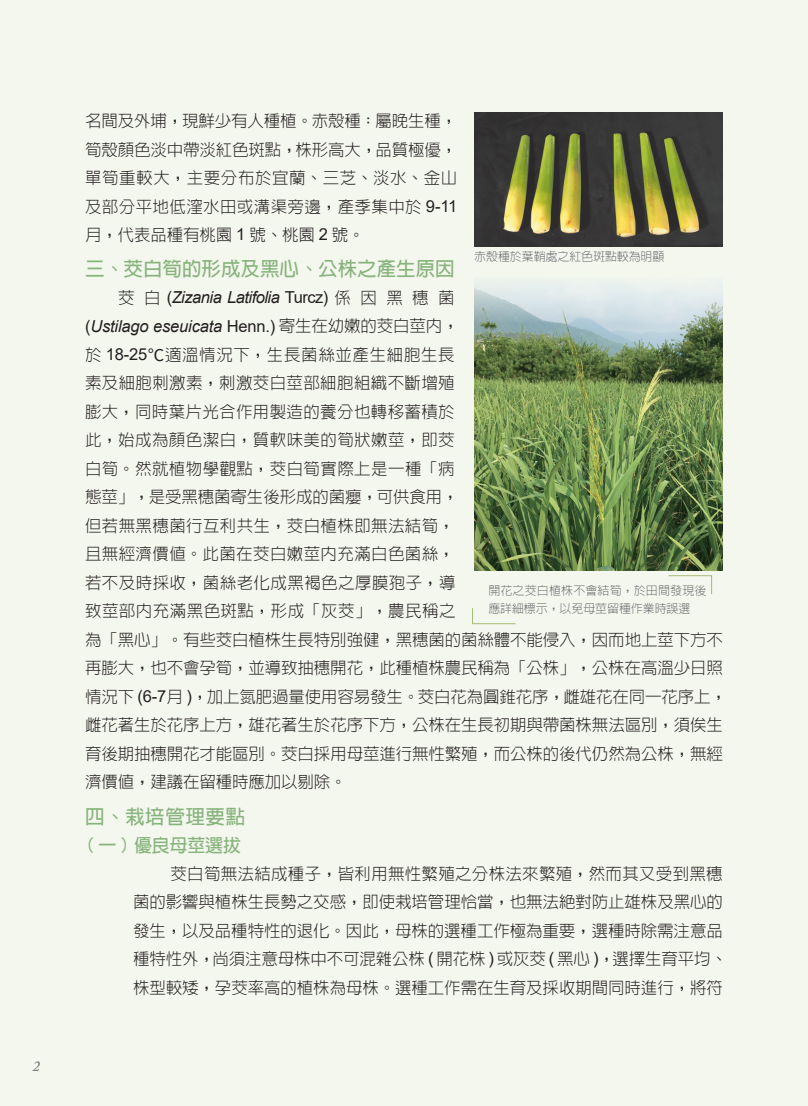
<style>
.page{position:relative;width:808px;height:1106px;background:#f4f7ee}
.page>*{position:absolute;margin:0;border:0;box-sizing:border-box;transform-origin:0 0}
.t1{font:700 19.5px "AR Hei B5";color:#88b47d}
.t2{font:700 18px "AR Hei B5";letter-spacing:-.01em;color:#88b47d}
.t3{font:300 16.5px/28.5px "AR Hei B5";letter-spacing:-.005em;color:#231f20}
.t4{font:italic 16.5px/28.5px "Arial";letter-spacing:-.01em;color:#231f20;text-align:right}
.t5{font:italic 600 15px "Adobe Caslon Pro";color:#808285}
.t6{font:300 12px/18px "AR Hei B5";letter-spacing:.01em;color:#6c6d70}
.t7{font:300 12px "AR Hei B5";letter-spacing:-.01em;color:#6c6d70}
.s1{font-family:"Arial";font-weight:400}
.s2{font-family:"AR Hei B5";font-weight:300;font-style:normal}
.s3{font-style:normal}
.s4{font-family:"Taipei Sans TC Beta";font-weight:400}
</style>
<div class="page">
<img style="left:474px;top:113px;width:249px;height:133px">
<img style="left:474px;top:283px;width:249px;height:287px">
<svg style="left:472px;top:608px;width:44px;height:16px"></svg>
<svg style="left:668px;top:575px;width:44px;height:19px"></svg>
<p class="t5" style="left:33px;top:1057px;width:9px">2</p>
<p class="t3" style="left:85px;top:107px;width:374px;text-align:justify">名間及外埔，現鮮少有人種植。赤殼種：屬晚生種，筍殼顏色淡中帶淡紅色斑點，株形高大，品質極優，單筍重較大，主要分布於宜蘭、三芝、淡水、金山及部分平地低漥水田或溝渠旁邊，產季集中於 <span class="s1">9-11</span>月，代表品種有桃園 <span class="s1">1</span> 號、桃園 <span class="s1">2</span> 號。</p>
<p class="t1" style="left:85px;top:259px;width:371px">三、茭白筍的形成及黑心、公株之產生原因</p>
<p class="t4" style="left:85px;top:284px;width:375px"><span class="s2">茭白</span> <span class="s3">(</span>Zizania Latifolia <span class="s3">Turcz)</span> <span class="s2">係因黑穗菌</span><span class="s3">(</span>Ustilago eseuicata <span class="s3">Henn.)</span> <span class="s2">寄生在幼嫩的茭白莖內，</span></p>
<p class="t3" style="left:85px;top:340px;width:643px">於 <span class="s1">18-25</span><span class="s4">℃</span>適溫情況下，生長菌絲並產生細胞生長<br>素及細胞刺激素，刺激茭白莖部細胞組織不斷增殖<br>膨大，同時葉片光合作用製造的養分也轉移蓄積於<br>此，始成為顏色潔白，質軟味美的筍狀嫩莖，即茭<br>白筍。然就植物學觀點，茭白筍實際上是一種「病<br>態莖」，是受黑穗菌寄生後形成的菌癭，可供食用，<br>但若無黑穗菌行互利共生，茭白植株即無法結筍，<br>且無經濟價值。此菌在茭白嫩莖內充滿白色菌絲，<br>若不及時採收，菌絲老化成黑褐色之厚膜孢子，導<br>致莖部內充滿黑色斑點，形成「灰茭」，農民稱之<br>為「黑心」。有些茭白植株生長特別強健，黑穗菌的菌絲體不能侵入，因而地上莖下方不再膨大，也不會孕筍，並導致抽穗開花，此種植株農民稱為「公株」，公株在高溫少日照情況下 <span class="s1">(6-7</span>月 <span class="s1">)</span>，加上氮肥過量使用容易發生。茭白花為圓錐花序，雌雄花在同一花序上，雌花著生於花序上方，雄花著生於花序下方，公株在生長初期與帶菌株無法區別，須俟生育後期抽穗開花才能區別。茭白採用母莖進行無性繁殖，而公株的後代仍然為公株，無經濟價值，建議在留種時應加以剔除。</p>
<p class="t1" style="left:85px;top:806px;width:162px">四、栽培管理要點</p>
<p class="t2" style="left:85px;top:835px;width:158px">( 一 ) 優良母莖選拔</p>
<p class="t3" style="left:133px;top:859px;width:595px;text-indent:38px">茭白筍無法結成種子，皆利用無性繁殖之分株法來繁殖，然而其又受到黑穗菌的影響與植株生長勢之交感，即使栽培管理恰當，也無法絕對防止雄株及黑心的發生，以及品種特性的退化。因此，母株的選種工作極為重要，選種時除需注意品種特性外，尚須注意母株中不可混雜公株 <span class="s1">(</span> 開花株 <span class="s1">)</span> 或灰茭 <span class="s1">(</span> 黑心 <span class="s1">)</span>，選擇生育平均、株型較矮，孕茭率高的植株為母株。選種工作需在生育及採收期間同時進行，將符</p>
<p class="t7" style="left:474px;top:251px;width:192px">赤殼種於葉鞘處之紅色斑點較為明顯</p>
<p class="t6" style="left:488px;top:581px;width:220px">開花之茭白植株不會結筍，於田間發現後應詳細標示，以免母莖留種作業時誤選</p>
</div>
